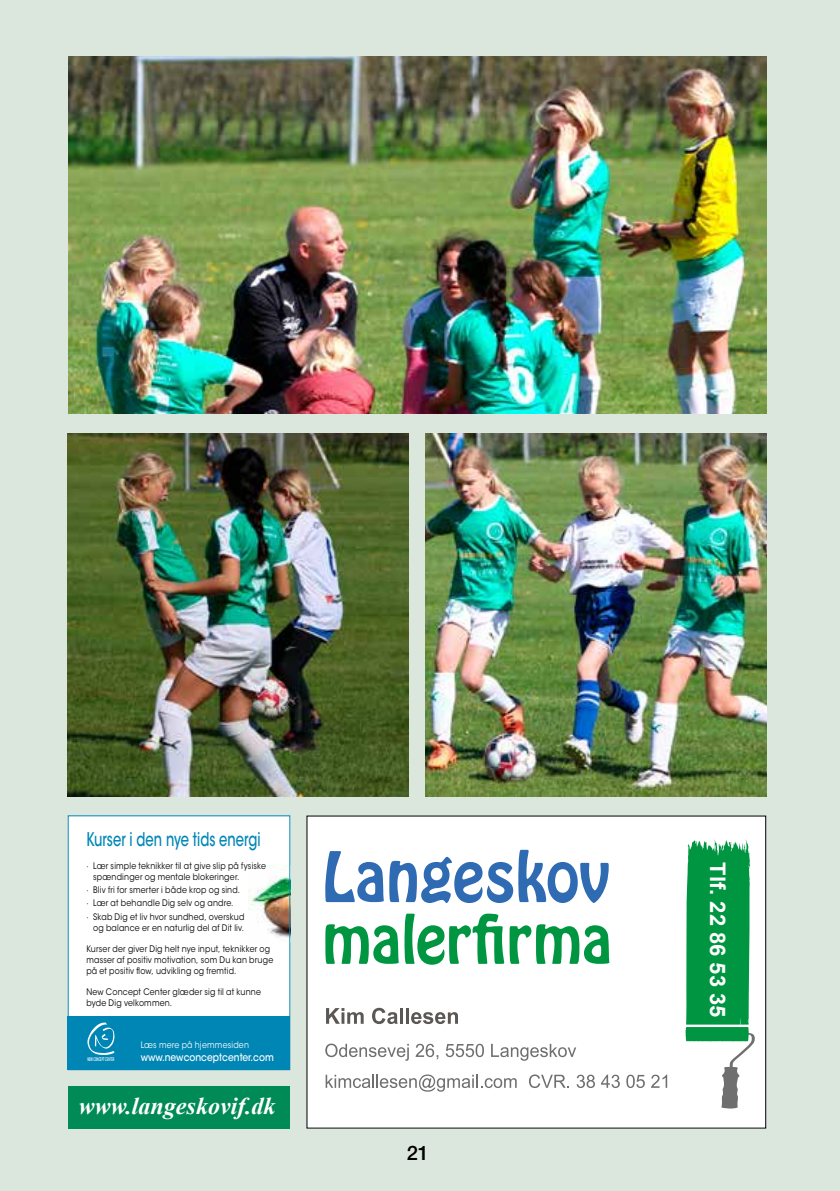
<style>
.page{position:relative;width:840px;height:1191px;background:#fff}
.page>*{position:absolute;margin:0;border:0;box-sizing:border-box;transform-origin:0 0}
.t1{font:italic 700 24px "Times New Roman";color:#fff}
.t2{font:700 21.4px "Arial";color:#fff}
.t3{font:500 20px "Helvetica Neue LT Std";color:#000}
.t4{font:500 18.8px "ITC Avant Garde Std";color:#0086b5;scale:.7 1}
.t5{font:500 10.4px "ITC Avant Garde Std";color:#fff;scale:.87 1}
.t6{font:9px/10.8px "ITC Avant Garde Std";letter-spacing:.025em;color:#000;scale:.87 1}
.t7{font:9px "ITC Avant Garde Std";letter-spacing:.025em;color:#fff;scale:.87 1}
.t8{font:600 5.4px "Myriad Pro";color:#fff;scale:.5 1}
</style>
<div class="page">
<div style="left:0;top:0;width:839px;height:1191px;background:#dbe6dc"></div>
<img style="left:68px;top:434px;width:340px;height:363px">
<img style="left:425px;top:434px;width:340px;height:363px">
<img style="left:68px;top:57px;width:697px;height:357px">
<div style="left:307px;top:816px;width:458px;height:312px;background:#fff"></div>
<svg style="left:685px;top:839px;width:69px;height:270px"></svg>
<svg style="left:325px;top:851px;width:58px;height:51px"></svg>
<svg style="left:389px;top:850px;width:219px;height:53px"></svg>
<svg style="left:325px;top:924px;width:73px;height:40px"></svg>
<svg style="left:404px;top:913px;width:205px;height:52px"></svg>
<svg style="left:325px;top:1043px;width:83px;height:17px"></svg>
<svg style="left:415px;top:1043px;width:23px;height:16px"></svg>
<svg style="left:445px;top:1043px;width:38px;height:14px"></svg>
<svg style="left:491px;top:1043px;width:85px;height:17px"></svg>
<svg style="left:325px;top:1074px;width:191px;height:17px"></svg>
<svg style="left:529px;top:1074px;width:40px;height:14px"></svg>
<svg style="left:576px;top:1074px;width:18px;height:14px"></svg>
<svg style="left:601px;top:1074px;width:18px;height:14px"></svg>
<svg style="left:626px;top:1074px;width:18px;height:14px"></svg>
<svg style="left:651px;top:1074px;width:15px;height:13px"></svg>
<svg style="left:326px;top:1008px;width:37px;height:15px"></svg>
<svg style="left:372px;top:1007px;width:25px;height:17px"></svg>
<hr style="left:400px;top:1008px;width:3px;height:15px;background:#5b5755">
<hr style="left:406px;top:1008px;width:3px;height:15px;background:#5b5755">
<svg style="left:411px;top:1012px;width:46px;height:12px"></svg>
<div style="left:68px;top:1086px;width:221px;height:42px;background:#008a56"></div>
<div style="left:69px;top:815px;width:221px;height:254px;background:#fff"></div>
<img style="left:249px;top:866px;width:39px;height:72px">
<div style="left:68px;top:1016px;width:222px;height:54px;background:#0086b5"></div>
<svg style="left:87px;top:1022px;width:27px;height:33px"></svg>
<div style="left:68px;top:815px;width:222px;height:255px;border:1px solid #0086b5"></div>
<h3 class="t4" style="left:86px;top:827px;width:250px">Kurser i den nye tids energi</h3>
<p class="t6" style="left:93px;top:860px;width:200px;text-indent:-7px">· Lær simple teknikker til at give slip på fysiske spændinger og mentale blokeringer.</p>
<p class="t6" style="left:86px;top:883px;width:183px;line-height:13.4px">· Bliv fri for smerter i både krop og sind. · Lær at behandle Dig selv og andre.<br>· Skab Dig et liv hvor sundhed, overskud</p>
<p class="t6" style="left:93px;top:922px;width:175px">og balance er en naturlig del af Dit liv.</p>
<p class="t6" style="left:86px;top:943px;width:216px">Kurser der giver Dig helt nye input, teknikker og masser af positiv motivation, som Du kan bruge på et positiv flow, udvikling og fremtid.</p>
<p class="t6" style="left:86px;top:986px;width:202px">New Concept Center glæder sig til at kunne byde Dig velkommen.</p>
<p class="t8" style="left:87px;top:1055px;width:55px">NEW CONCEPT CENTER</p>
<p class="t7" style="left:141px;top:1039px;width:126px">Læs mere på hjemmesiden</p>
<p class="t5" style="left:141px;top:1050px;width:154px">www.newconceptcenter.com</p>
<h1 class="t1" style="left:79px;top:1088px;width:198px">www.langeskovif.dk</h1>
<h3 class="t3" style="left:406px;top:1141px;width:24px">21</h3>
<h2 class="t2" style="left:731px;top:862px;width:157px;rotate:90deg">Tlf. 22 86 53 35</h2>
</div>
